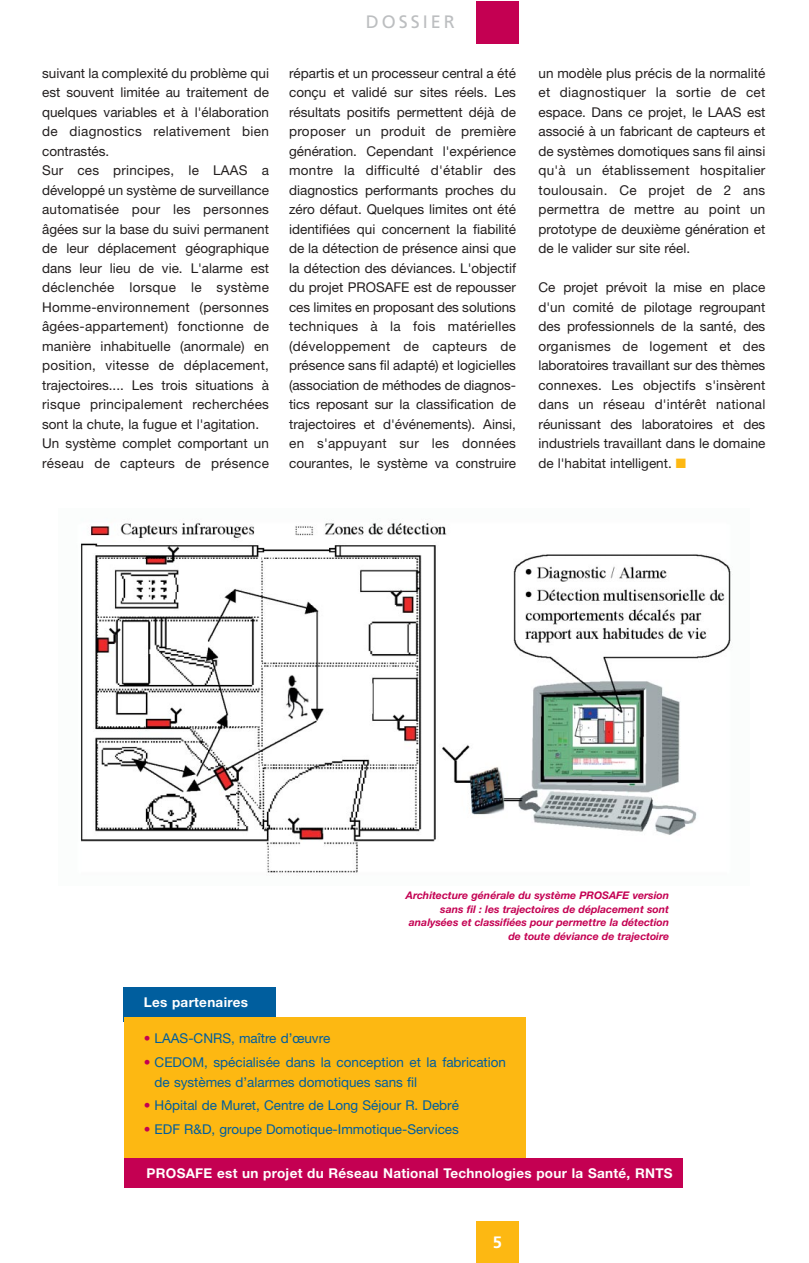
<style>
.page{position:relative;width:809px;height:1263px;background:#fff}
.page>*{position:absolute;margin:0;border:0;box-sizing:border-box;transform-origin:0 0}
.t1{font:18px "Frutiger";letter-spacing:.165em;color:#bcbec0}
.t2{font:700 16.5px "Frutiger";color:#fff}
.t3{font:13.5px/19.5px "Helvetica Neue";color:#231f1f;text-align:justify}
.t4{font:13.5px/19.5px "Helvetica Neue";color:#005e9e}
.t5{font:700 13.5px "Helvetica Neue";letter-spacing:.02em;color:#fff}
.t6{font:italic 700 10.5px/13.5px "Helvetica Neue";color:#c40052;text-align:right}
.s1{color:#fdb812}
.s2{color:#c40052}
</style>
<div class="page">
<div style="left:124px;top:987px;width:152px;height:35px;background:#005e9e"></div>
<div style="left:124px;top:1017px;width:401px;height:143px;background:#fdb812"></div>
<div style="left:124px;top:1159px;width:558px;height:29px;background:#c40052"></div>
<div style="left:476px;top:1222px;width:42px;height:41px;background:#fdb812"></div>
<div style="left:476px;top:2px;width:42px;height:42px;background:#c40052"></div>
<img style="left:81px;top:520px;width:650px;height:354px">
<p class="t3" style="left:42px;top:64px;width:228px;text-align:left">suivant la complexité du problème qui est souvent limitée au traitement de quelques variables et à l'élaboration de diagnostics relativement bien contrastés.<br>Sur ces principes, le LAAS a développé un système de surveillance automatisée pour les personnes âgées sur la base du suivi permanent de leur déplacement géographique dans leur lieu de vie. L'alarme est déclenchée lorsque le système Homme-environnement (personnes âgées-appartement) fonctionne de manière inhabituelle (anormale) en position, vitesse de déplacement, trajectoires.... Les trois situations à risque principalement recherchées sont la chute, la fugue et l'agitation.<br>Un système complet comportant un réseau de capteurs de présence</p>
<h1 class="t1" style="left:366px;top:14px;width:91px">DOSSIER</h1>
<p class="t3" style="left:289px;top:64px;width:228px">répartis et un processeur central a été conçu et validé sur sites réels. Les résultats positifs permettent déjà de proposer un produit de première génération. Cependant l'expérience montre la difficulté d'établir des diagnostics performants proches du zéro défaut. Quelques limites ont été identifiées qui concernent la fiabilité de la détection de présence ainsi que la détection des déviances. L'objectif du projet PROSAFE est de repousser ces limites en proposant des solutions techniques à la fois matérielles (développement de capteurs de présence sans fil adapté) et logicielles (association de méthodes de diagnos&shy;tics reposant sur la classification de trajectoires et d'événements). Ainsi, en s'appuyant sur les données courantes, le système va construire</p>
<p class="t3" style="left:538px;top:64px;width:228px">un modèle plus précis de la normalité et diagnostiquer la sortie de cet espace. Dans ce projet, le LAAS est associé à un fabricant de capteurs et de systèmes domotiques sans fil ainsi qu'à un établissement hospitalier toulousain. Ce projet de 2 ans permettra de mettre au point un prototype de deuxième génération et de le valider sur site réel.</p>
<p class="t3" style="left:538px;top:279px;width:228px">Ce projet prévoit la mise en place d'un comité de pilotage regroupant des professionnels de la santé, des organismes de logement et des laboratoires travaillant sur des thèmes connexes. Les objectifs s'insèrent dans un réseau d'intérêt national réunissant des laboratoires et des industriels travaillant dans le domaine de l'habitat intelligent. <span class="s1">■</span></p>
<p class="t6" style="left:406px;top:890px;width:265px">Architecture générale du système PROSAFE version sans fil : les trajectoires de déplacement sont analysées et classifiées pour permettre la détection de toute déviance de trajectoire</p>
<p class="t5" style="left:144px;top:997px;width:106px">Les partenaires</p>
<p class="t4" style="left:144px;top:1030px;width:188px"><span class="s2">•</span> LAAS-CNRS, maître d’œuvre</p>
<p class="t4" style="left:155px;top:1054px;width:353px;text-indent:-11px"><span class="s2">•</span> CEDOM, spécialisée dans la conception et la fabrication de systèmes d’alarmes domotiques sans fil</p>
<p class="t4" style="left:144px;top:1097px;width:317px"><span class="s2">•</span> Hôpital de Muret, Centre de Long Séjour R. Debré</p>
<p class="t4" style="left:144px;top:1121px;width:317px"><span class="s2">•</span> EDF R&amp;D, groupe Domotique-Immotique-Services</p>
<p class="t5" style="left:146px;top:1169px;width:527px">PROSAFE est un projet du Réseau National Technologies pour la Santé, RNTS</p>
<p class="t2" style="left:492px;top:1235px;width:11px">5</p>
</div>
